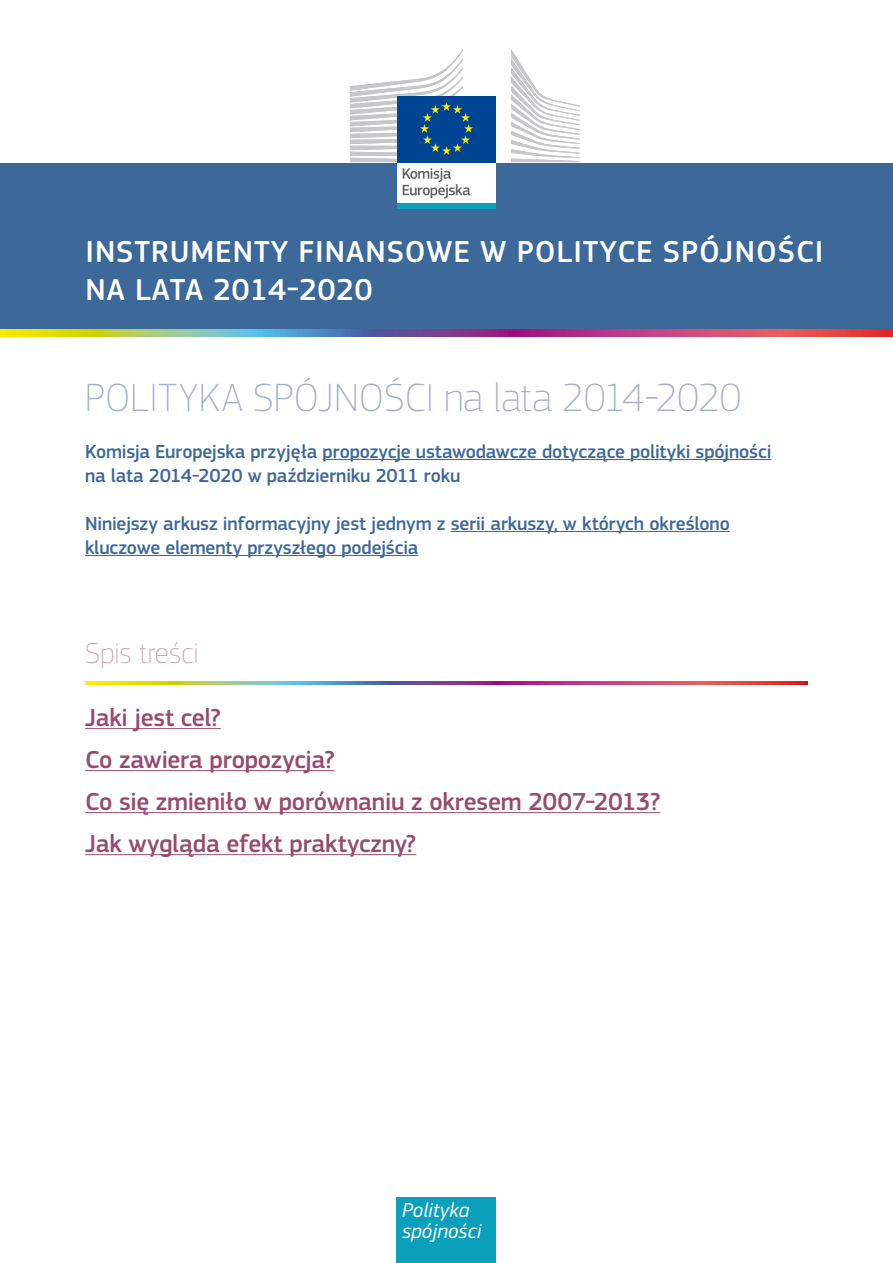
<style>
.page{position:relative;width:893px;height:1263px;background:#fff}
.page>*{position:absolute;margin:0;border:0;box-sizing:border-box;transform-origin:0 0}
.Cover_Titre_Cohesion{font:100 40.95px "PF Square Sans Pro";color:#a5aeca}
.t1{font:500 31.5px/37.8px "PF Square Sans Pro";letter-spacing:.03em;color:#fff}
.TOC_titre{font:100 30px "PF Square Sans Pro";letter-spacing:-.005em;color:#c8a3b2}
.TOC_body{font:500 25.5px "PF Square Sans Pro";letter-spacing:-.01em;color:#974a6f}
.t2{font:italic 21px/21px "PF Square Sans Pro";color:#fff}
.Cover_Titre_intro{font:500 19.5px/24px "PF Square Sans Pro";letter-spacing:-.01em;color:#3d689a}
</style>
<div class="page">
<div style="left:0;top:162px;width:893px;height:175px;background:#3d689a"></div>
<svg style="left:0;top:330px;width:893px;height:7px;background:#a87276"></svg>
<hr style="left:323px;top:459px;width:449px;height:1px;background:#3d689a">
<hr style="left:451px;top:531px;width:279px;height:1px;background:#3d689a">
<hr style="left:85px;top:555px;width:333px;height:1px;background:#3d689a">
<svg style="left:85px;top:682px;width:723px;height:2px"></svg>
<hr style="left:85px;top:728px;width:136px;height:1px;background:#974a6f">
<hr style="left:85px;top:770px;width:250px;height:1px;background:#974a6f">
<hr style="left:85px;top:812px;width:575px;height:1px;background:#974a6f">
<hr style="left:85px;top:854px;width:331px;height:1px;background:#974a6f">
<div style="left:397px;top:1197px;width:99px;height:66px;background:#0a9fba"></div>
<svg style="left:303px;top:162px;width:323px;height:47px"></svg>
<div style="left:397px;top:160px;width:99px;height:44px;background:#fff"></div>
<svg style="left:511px;top:49px;width:69px;height:113px"></svg>
<div style="left:397px;top:96px;width:99px;height:66px;background:#004494"></div>
<svg style="left:350px;top:49px;width:123px;height:113px"></svg>
<div style="left:397px;top:203px;width:99px;height:5px;background:#0a9fba"></div>
<svg style="left:403px;top:168px;width:68px;height:31px"></svg>
<p class="t1" style="left:85px;top:233px;width:740px">INSTRUMENTY FINANSOWE W POLITYCE SPÓJNOŚCI<br>NA LATA 2014-2020</p>
<p class="Cover_Titre_Cohesion" style="left:85px;top:374px;width:658px">POLITYKA SPÓJNOŚCI na lata 2014-2020</p>
<p class="Cover_Titre_intro" style="left:85px;top:439px;width:688px">Komisja Europejska przyjęła propozycje ustawodawcze dotyczące polityki spójności na lata 2014-2020 w październiku 2011 roku</p>
<p class="Cover_Titre_intro" style="left:85px;top:511px;width:646px">Niniejszy arkusz informacyjny jest jednym z serii arkuszy, w których określono kluczowe elementy przyszłego podejścia</p>
<p class="TOC_titre" style="left:85px;top:636px;width:115px">Spis treści</p>
<p class="TOC_body" style="left:85px;top:703px;width:137px">Jaki jest cel?</p>
<p class="TOC_body" style="left:85px;top:745px;width:251px">Co zawiera propozycja?</p>
<p class="TOC_body" style="left:85px;top:787px;width:577px">Co się zmieniło w porównaniu z okresem 2007-2013?</p>
<p class="TOC_body" style="left:85px;top:829px;width:333px">Jak wygląda efekt praktyczny?</p>
<p class="t2" style="left:402px;top:1200px;width:81px">Polityka spójności</p>
</div>
